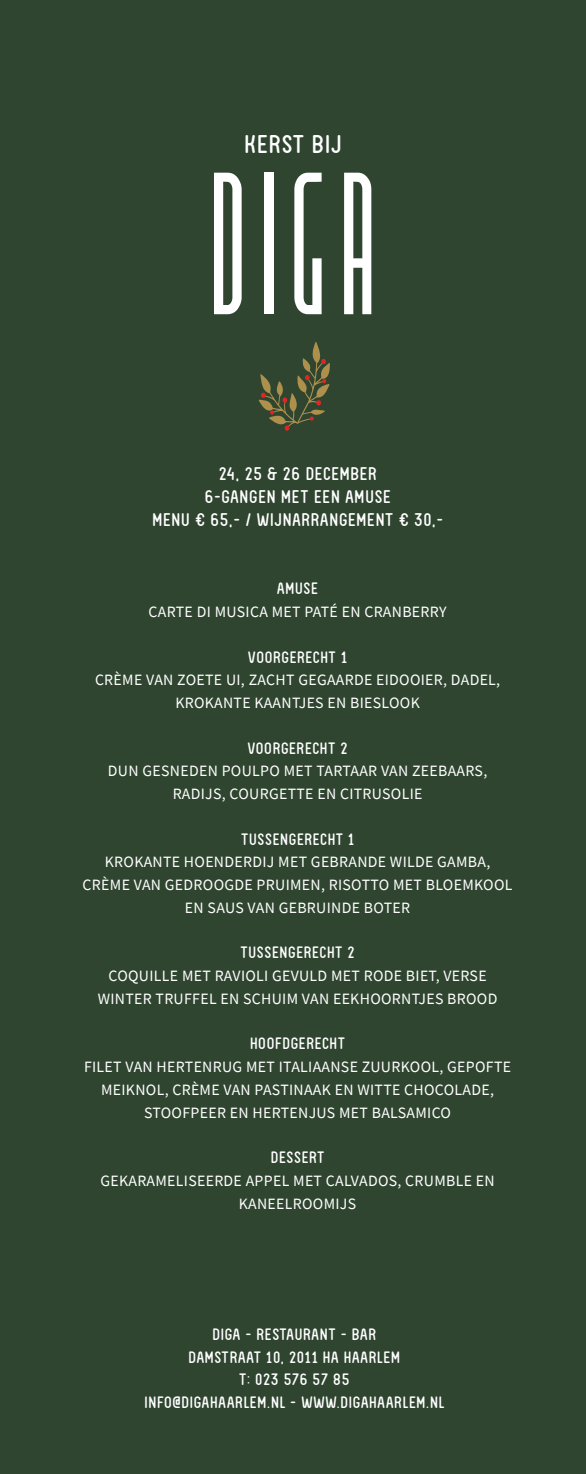
<style>
.page{position:relative;width:586px;height:1474px;background:#fff}
.page>*{position:absolute;margin:0;border:0;box-sizing:border-box;transform-origin:0 0}
.t1{font:24.5px "FV Almelo";letter-spacing:.05em;color:#fff}
.t2{font:17.5px/22.8px "FV Almelo";letter-spacing:.05em;color:#fff;text-align:center}
.t3{font:15.75px/22.8px "Source Sans Pro";letter-spacing:.02em;color:#fff;text-align:center}
.t4{font:15.75px/22.8px "FV Almelo";letter-spacing:.05em;color:#fff;text-align:center}
</style>
<div class="page">
<div style="left:0;top:0;width:585px;height:1473px;background:#2f4530"></div>
<svg style="left:214px;top:173px;width:27px;height:141px"></svg>
<div style="left:264px;top:173px;width:9px;height:141px;background:#fff"></div>
<svg style="left:294px;top:173px;width:27px;height:141px"></svg>
<svg style="left:344px;top:173px;width:27px;height:141px"></svg>
<svg style="left:258px;top:342px;width:71px;height:89px"></svg>
<h1 class="t1" style="left:244px;top:129px;width:98px">KERST BIJ</h1>
<p class="t2" style="left:152px;top:461px;width:292px">24, 25 &amp; 26 DECEMBER<br>6-GANGEN MET EEN AMUSE<br>MENU € 65,- / WIJNARRANGEMENT € 30,-</p>
<p class="t4" style="left:277px;top:576px;width:42px">AMUSE</p>
<p class="t3" style="left:148px;top:600px;width:299px">CARTE DI MUSICA MET PATÉ EN CRANBERRY</p>
<p class="t4" style="left:248px;top:644px;width:100px">VOORGERECHT 1</p>
<p class="t3" style="left:95px;top:668px;width:406px">CRÈME VAN ZOETE UI, ZACHT GEGAARDE EIDOOIER, DADEL,<br>KROKANTE KAANTJES EN BIESLOOK</p>
<p class="t4" style="left:247px;top:735px;width:101px">VOORGERECHT 2</p>
<p class="t3" style="left:108px;top:759px;width:380px">DUN GESNEDEN POULPO MET TARTAAR VAN ZEEBAARS,<br>RADIJS, COURGETTE EN CITRUSOLIE</p>
<p class="t4" style="left:241px;top:826px;width:114px">TUSSENGERECHT 1</p>
<p class="t3" style="left:83px;top:850px;width:431px">KROKANTE HOENDERDIJ MET GEBRANDE WILDE GAMBA,<br>CRÈME VAN GEDROOGDE PRUIMEN, RISOTTO MET BLOEMKOOL<br>EN SAUS VAN GEBRUINDE BOTER</p>
<p class="t4" style="left:240px;top:940px;width:116px">TUSSENGERECHT 2</p>
<p class="t3" style="left:98px;top:964px;width:401px">COQUILLE MET RAVIOLI GEVULD MET RODE BIET, VERSE<br>WINTER TRUFFEL EN SCHUIM VAN EEKHOORNTJES BROOD</p>
<p class="t4" style="left:250px;top:1031px;width:96px">HOOFDGERECHT</p>
<p class="t3" style="left:84px;top:1055px;width:428px">FILET VAN HERTENRUG MET ITALIAANSE ZUURKOOL, GEPOFTE<br>MEIKNOL, CRÈME VAN PASTINAAK EN WITTE CHOCOLADE,<br>STOOFPEER EN HERTENJUS MET BALSAMICO</p>
<p class="t4" style="left:270px;top:1145px;width:55px">DESSERT</p>
<p class="t3" style="left:100px;top:1169px;width:395px">GEKARAMELISEERDE APPEL MET CALVADOS, CRUMBLE EN<br>KANEELROOMIJS</p>
<p class="t4" style="left:144px;top:1321px;width:301px">DIGA - RESTAURANT - BAR<br>DAMSTRAAT 10, 2011 HA HAARLEM<br>T: 023 576 57 85<br>INFO@DIGAHAARLEM.NL - WWW.DIGAHAARLEM.NL</p>
</div>
